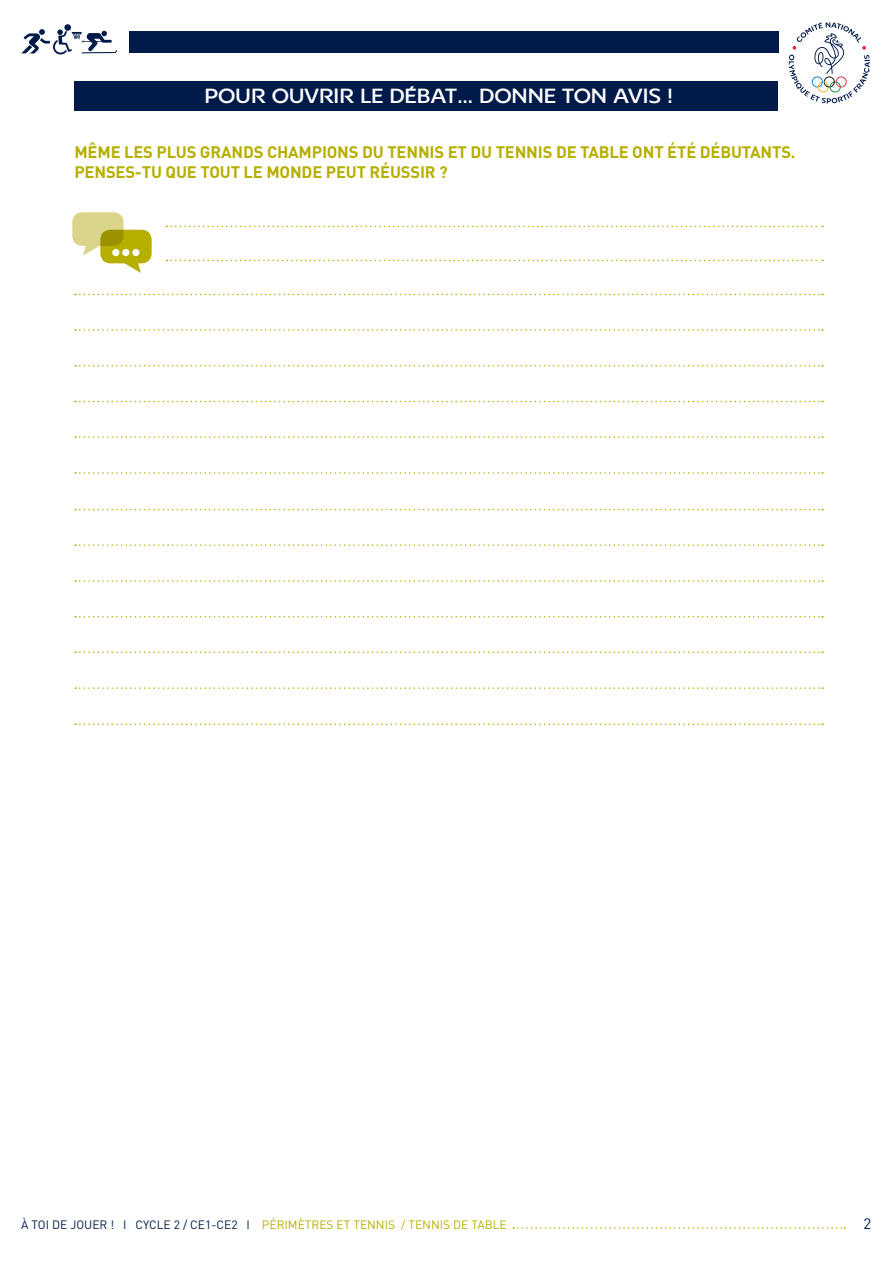
<style>
.page{position:relative;width:893px;height:1263px;background:#fff}
.page>*{position:absolute;margin:0;border:0;box-sizing:border-box;transform-origin:0 0}
.t1{font:500 22.5px "Franceolympique";letter-spacing:-.01em;color:#fff}
.t2{font:700 16.5px/19.8px "DIN";letter-spacing:-.01em;color:#b6af00}
.t3{font:15px "DIN";color:#001b4a}
.t4{font:12px "DIN";color:#b6af00}
.s1{color:#001b4a}
</style>
<div class="page">
<div style="left:74px;top:81px;width:704px;height:30px;background:#001b4a"></div>
<svg style="left:75px;top:294px;width:748px;height:1px"></svg>
<svg style="left:75px;top:509px;width:748px;height:1px"></svg>
<svg style="left:75px;top:401px;width:748px;height:1px"></svg>
<svg style="left:75px;top:616px;width:748px;height:1px"></svg>
<svg style="left:75px;top:329px;width:748px;height:2px"></svg>
<svg style="left:75px;top:544px;width:748px;height:2px"></svg>
<svg style="left:75px;top:436px;width:748px;height:2px"></svg>
<svg style="left:75px;top:651px;width:748px;height:2px"></svg>
<svg style="left:167px;top:226px;width:656px;height:1px"></svg>
<svg style="left:167px;top:260px;width:656px;height:1px"></svg>
<div style="left:72px;top:212px;width:52px;height:34px;background:#dbd58b;border-radius:10px"></div>
<svg style="left:83px;top:246px;width:16px;height:10px"></svg>
<svg style="left:100px;top:230px;width:52px;height:33px"></svg>
<svg style="left:120px;top:260px;width:21px;height:13px"></svg>
<div style="left:112px;top:249px;width:7px;height:7px;background:#fff;border-radius:50%"></div>
<div style="left:122px;top:249px;width:7px;height:7px;background:#fff;border-radius:50%"></div>
<div style="left:132px;top:249px;width:7px;height:7px;background:#fff;border-radius:50%"></div>
<svg style="left:75px;top:365px;width:748px;height:2px"></svg>
<svg style="left:75px;top:580px;width:748px;height:2px"></svg>
<svg style="left:75px;top:472px;width:748px;height:2px"></svg>
<svg style="left:75px;top:687px;width:748px;height:2px"></svg>
<svg style="left:75px;top:723px;width:748px;height:2px"></svg>
<svg style="left:513px;top:1227px;width:332px;height:2px"></svg>
<div style="left:64px;top:24px;width:7px;height:7px;background:#001b4a;border-radius:50%"></div>
<svg style="left:21px;top:29px;width:96px;height:26px"></svg>
<div style="left:129px;top:31px;width:649px;height:22px;background:#001b4a"></div>
<svg style="left:789px;top:22px;width:81px;height:81px"></svg>
<h1 class="t1" style="left:205px;top:83px;width:470px">POUR OUVRIR LE DÉBAT… DONNE TON AVIS !</h1>
<p class="t2" style="left:74px;top:141px;width:723px">MÊME LES PLUS GRANDS CHAMPIONS DU TENNIS ET DU TENNIS DE TABLE ONT ÉTÉ DÉBUTANTS.<br>PENSES-TU QUE TOUT LE MONDE PEUT RÉUSSIR ?</p>
<p class="t4" style="left:21px;top:1217px;width:487px"><span class="s1">À TOI DE JOUER ! I CYCLE 2 / CE1-CE2 I</span> PÉRIMÈTRES ET TENNIS / TENNIS DE TABLE</p>
<p class="t3" style="left:863px;top:1214px;width:9px">2</p>
</div>
